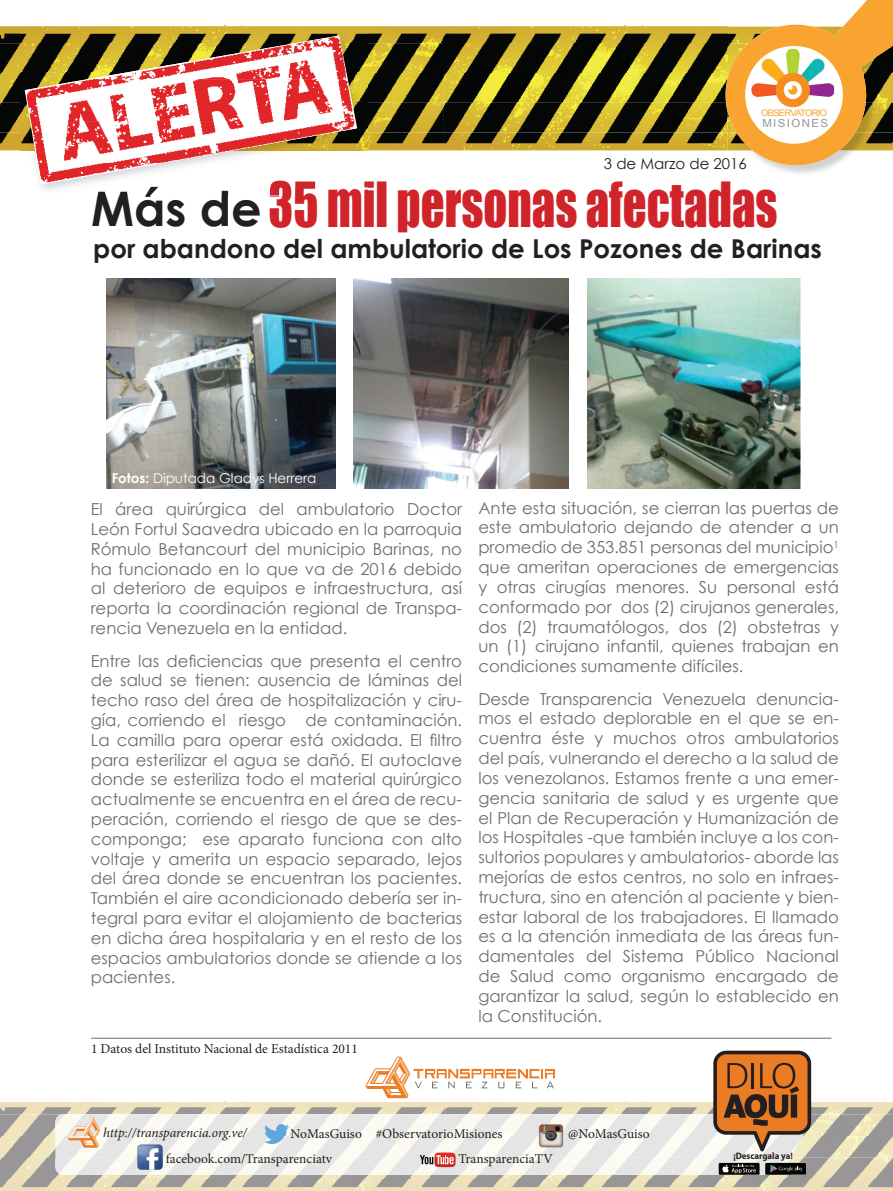
<style>
.page{position:relative;width:893px;height:1191px;background:#fff}
.page>*{position:absolute;margin:0;border:0;box-sizing:border-box;transform-origin:0 0}
.t1{font:57.15px "Impact";color:#d1232a;scale:.82 1}
.t2{font:700 47.7px "Century Gothic";color:#231f20}
.t3{font:700 25.95px "Century Gothic";color:#231f20}
.t4{font:16.5px/19.8px "Century Gothic";color:#6c6d70;text-align:justify}
.t5{font:15px "Century Gothic";color:#231f20}
.t6{font:13.5px/24.3px "Minion Pro";color:#231f20}
.t7{font:italic 13.5px "Minion Pro";letter-spacing:-.005em;color:#231f20}
.t8{font:13.5px "Century Gothic";color:#fff}
.t9{font:11.1px "Arial";letter-spacing:.12em;color:#939698;scale:1.04 1}
.t10{font:700 9.3px "Myriad Pro";color:#231f20;scale:.94 1}
.t11{font:9px "Arial";letter-spacing:-.07em;color:#f9a431;scale:1.04 1}
.s1{font-weight:700}
</style>
<div class="page">
<img style="left:0;top:25px;width:444px;height:108px">
<img style="left:0;top:133px;width:444px;height:17px">
<img style="left:444px;top:25px;width:280px;height:125px">
<img style="left:0;top:1099px;width:893px;height:15px">
<img style="left:0;top:1114px;width:55px;height:22px">
<img style="left:0;top:1136px;width:55px;height:21px">
<img style="left:0;top:1157px;width:893px;height:34px">
<img style="left:813px;top:1114px;width:80px;height:22px">
<img style="left:802px;top:1136px;width:91px;height:21px">
<img style="left:20px;top:31px;width:347px;height:164px">
<img style="left:270px;top:181px;width:97px;height:14px">
<img style="left:92px;top:187px;width:168px;height:8px">
<svg style="left:25px;top:36px;width:331px;height:148px"></svg>
<img style="left:88px;top:37px;width:260px;height:42px">
<img style="left:26px;top:79px;width:330px;height:42px">
<img style="left:31px;top:121px;width:326px;height:42px">
<img style="left:38px;top:163px;width:124px;height:21px">
<svg style="left:724px;top:0;width:169px;height:167px"></svg>
<img style="left:751px;top:49px;width:83px;height:59px">
<img style="left:55px;top:1114px;width:391px;height:43px">
<img style="left:55px;top:1157px;width:355px;height:18px">
<img style="left:446px;top:1114px;width:367px;height:22px">
<img style="left:446px;top:1136px;width:356px;height:21px">
<img style="left:465px;top:1157px;width:326px;height:18px">
<svg style="left:366px;top:1056px;width:189px;height:42px"></svg>
<img style="left:68px;top:1117px;width:34px;height:33px">
<img style="left:264px;top:1124px;width:24px;height:20px">
<img style="left:136px;top:1142px;width:28px;height:29px">
<img style="left:537px;top:1121px;width:28px;height:28px">
<img style="left:410px;top:1142px;width:55px;height:34px">
<svg style="left:446px;top:1175px;width:19px;height:1px"></svg>
<img style="left:354px;top:279px;width:214px;height:209px">
<img style="left:588px;top:279px;width:212px;height:209px">
<img style="left:106px;top:279px;width:229px;height:209px">
<svg style="left:713px;top:1050px;width:98px;height:101px;background:#b07343"></svg>
<svg style="left:718px;top:1162px;width:42px;height:13px"></svg>
<div style="left:719px;top:1163px;width:40px;height:11px;background:#050504"></div>
<img style="left:738px;top:1173px;width:22px;height:2px">
<svg style="left:722px;top:1162px;width:38px;height:11px"></svg>
<svg style="left:765px;top:1162px;width:41px;height:13px"></svg>
<div style="left:765px;top:1163px;width:41px;height:11px;background:#050504"></div>
<img style="left:784px;top:1174px;width:22px;height:1px">
<svg style="left:770px;top:1162px;width:36px;height:11px"></svg>
<hr style="left:91px;top:1037px;width:740px;height:1px;background:#6c6d70">
<p class="t5" style="left:604px;top:154px;width:144px">3 de Marzo de 2016</p>
<p class="t11" style="left:761px;top:107px;width:65px">OBSERVATORIO</p>
<p class="t9" style="left:762px;top:116px;width:65px">MISIONES</p>
<h1 class="t1" style="left:269px;top:160px;width:622px">35 mil personas afectadas</h1>
<h3 class="t3" style="left:93px;top:232px;width:730px">por abandono del ambulatorio de Los Pozones de Barinas</h3>
<h2 class="t2" style="left:91px;top:179px;width:172px">Más de</h2>
<p class="t8" style="left:112px;top:469px;width:206px"><span class="s1">Fotos:</span> Diputada Gladys Herrera</p>
<p class="t4" style="left:91px;top:499px;width:373px">El área quirúrgica del ambulatorio Doctor León Fortul Saavedra ubicado en la parroquia Rómulo Betancourt del municipio Barinas, no ha funcionado en lo que va de 2016 debido al deterioro de equipos e infraestructura, así reporta la coordinación regional de Transpa&shy;rencia Venezuela en la entidad.</p>
<p class="t4" style="left:91px;top:650px;width:373px">Entre las deficiencias que presenta el centro de salud se tienen: ausencia de láminas del techo raso del área de hospitalización y ciru&shy;gía, corriendo el riesgo de contaminación.<br>La camilla para operar está oxidada. El filtro para esterilizar el agua se dañó. El autoclave donde se esteriliza todo el material quirúrgico actualmente se encuentra en el área de recu&shy;peración, corriendo el riesgo de que se des&shy;componga; ese aparato funciona con alto voltaje y amerita un espacio separado, lejos del área donde se encuentran los pacientes.<br>También el aire acondicionado debería ser in&shy;tegral para evitar el alojamiento de bacterias en dicha área hospitalaria y en el resto de los espacios ambulatorios donde se atiende a los pacientes.</p>
<p class="t6" style="left:91px;top:1036px;width:268px">1 Datos del Instituto Nacional de Estadística 2011</p>
<p class="t4" style="left:478px;top:497px;width:362px">Ante esta situación, se cierran las puertas de este ambulatorio dejando de atender a un promedio de 353.851 personas del municipio<sup>1 </sup>que ameritan operaciones de emergencias y otras cirugías menores. Su personal está conformado por dos (2) cirujanos generales, dos (2) traumatólogos, dos (2) obstetras y un (1) cirujano infantil, quienes trabajan en condiciones sumamente difíciles.</p>
<p class="t4" style="left:478px;top:688px;width:362px">Desde Transparencia Venezuela denuncia&shy;mos el estado deplorable en el que se en&shy;cuentra éste y muchos otros ambulatorios del país, vulnerando el derecho a la salud de los venezolanos. Estamos frente a una emer&shy;gencia sanitaria de salud y es urgente que el Plan de Recuperación y Humanización de los Hospitales -que también incluye a los con&shy;sultorios populares y ambulatorios- aborde las mejorías de estos centros, no solo en infraes&shy;tructura, sino en atención al paciente y bien&shy;estar laboral de los trabajadores. El llamado es a la atención inmediata de las áreas fun&shy;damentales del Sistema Público Nacional de Salud como organismo encargado de garantizar la salud, según lo establecido en la Constitución.</p>
<p class="t7" style="left:103px;top:1123px;width:146px">http://transparencia.org.ve/</p>
<p class="t6" style="left:376px;top:1121px;width:128px">#ObservatorioMisiones</p>
<p class="t6" style="left:166px;top:1122px;width:198px;text-indent:125px">NoMasGuiso facebook.com/Transparenciatv</p>
<p class="t6" style="left:568px;top:1121px;width:83px">@NoMasGuiso</p>
<p class="t6" style="left:458px;top:1146px;width:96px">TransparenciaTV</p>
<p class="t10" style="left:733px;top:1149px;width:65px">¡Descargala ya!</p>
</div>
